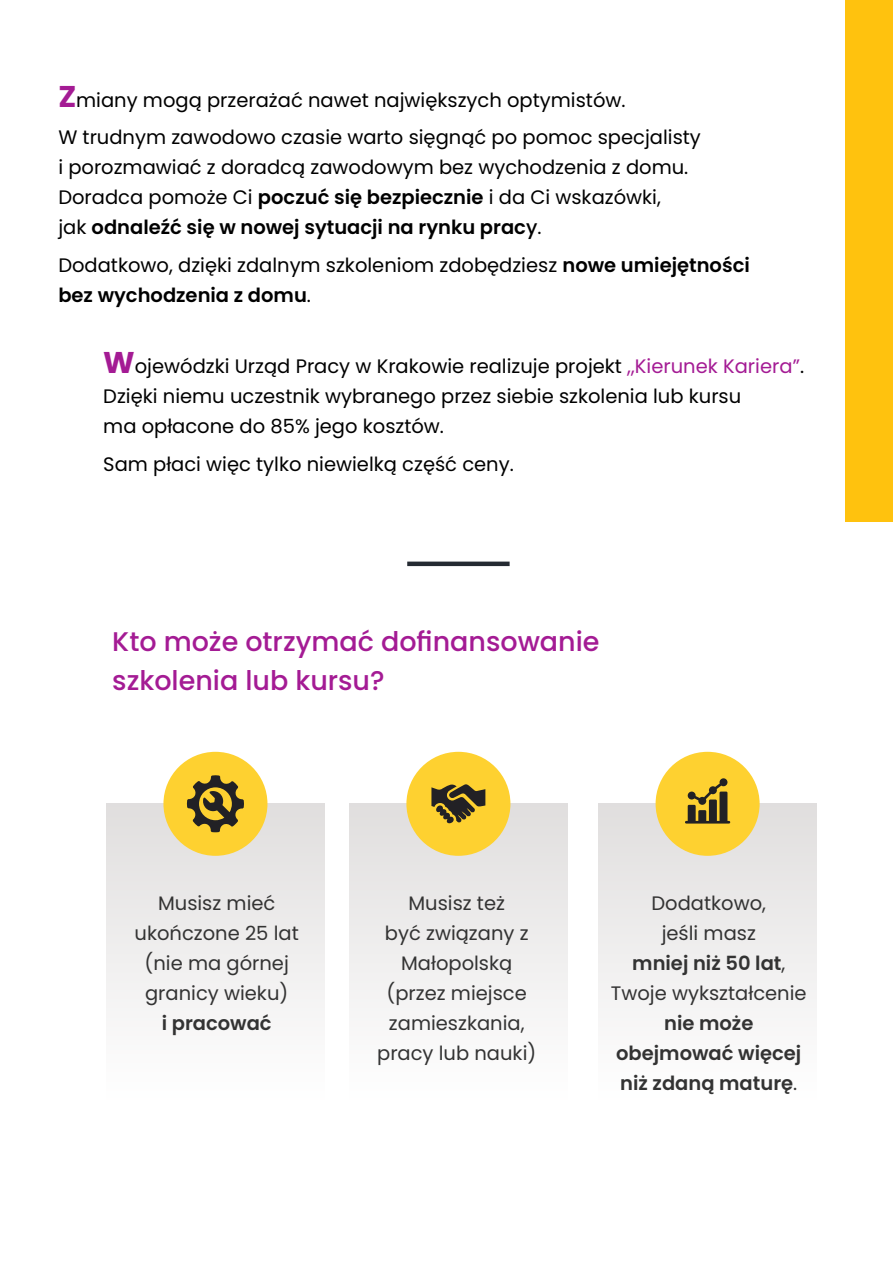
<style>
.page{position:relative;width:893px;height:1263px;background:#fff}
.page>*{position:absolute;margin:0;border:0;box-sizing:border-box;transform-origin:0 0}
.t1{font:500 27px/39px "Poppins";color:#a41b94}
.t2{font:19.5px/30px "Poppins";color:#000}
.t3{font:19.5px/30px "Poppins";color:#333;text-align:center}
.t4{font:600 19.5px/30px "Poppins";color:#333;text-align:center}
.s1{font-weight:700;font-size:30px;color:#a41b94}
.s2{font-weight:600}
.s3{font-weight:500}
.s4{color:#a41b94}
.s5{font-weight:400}
</style>
<div class="page">
<div style="left:106px;top:804px;width:219px;height:302px;background:linear-gradient(to bottom,#e0dede,#fff)"></div>
<div style="left:349px;top:804px;width:219px;height:302px;background:linear-gradient(to bottom,#e0dede,#fff)"></div>
<div style="left:598px;top:804px;width:219px;height:302px;background:linear-gradient(to bottom,#e0dede,#fff)"></div>
<div style="left:163px;top:752px;width:104px;height:104px;background:#fed130;border-radius:50%"></div>
<div style="left:406px;top:752px;width:104px;height:104px;background:#fed130;border-radius:50%"></div>
<div style="left:656px;top:752px;width:104px;height:104px;background:#fed130;border-radius:50%"></div>
<svg style="left:187px;top:775px;width:57px;height:57px"></svg>
<svg style="left:431px;top:784px;width:54px;height:40px"></svg>
<svg style="left:685px;top:778px;width:45px;height:45px"></svg>
<hr style="left:407px;top:562px;width:103px;height:4px;background:#242a32">
<div style="left:845px;top:0;width:48px;height:521px;background:#ffc20e"></div>
<p class="t2" style="left:58px;top:81px;width:644px;line-height:37.5px"><span class="s1">Z</span>miany mogą przerażać nawet największych optymistów.<br>W trudnym zawodowo czasie warto sięgnąć po pomoc specjalisty</p>
<p class="t2" style="left:58px;top:153px;width:631px">i porozmawiać z doradcą zawodowym bez wychodzenia z domu.<br>Doradca pomoże Ci <span class="s2">poczuć się bezpiecznie</span> i da Ci wskazówki, jak <span class="s2">odnaleźć się w nowej sytuacji na rynku prac</span><span class="s3">y</span>.</p>
<p class="t2" style="left:58px;top:250px;width:693px">Dodatkowo, dzięki zdalnym szkoleniom zdobędziesz <span class="s2">nowe umiejętności bez wychodzenia z domu</span>.</p>
<p class="t2" style="left:103px;top:351px;width:702px"><span class="s1">W</span>ojewódzki Urząd Pracy w Krakowie realizuje projekt <span class="s4">„Kierunek Kariera”</span>.<br>Dzięki niemu uczestnik wybranego przez siebie szkolenia lub kursu<br>ma opłacone do 85% jego kosztów.</p>
<p class="t2" style="left:103px;top:449px;width:412px">Sam płaci więc tylko niewielką część ceny.</p>
<h1 class="t1" style="left:112px;top:622px;width:489px">Kto może otrzymać dofinansowanie szkolenia lub kursu?</h1>
<p class="t3" style="left:135px;top:888px;width:166px">Musisz mieć ukończone 25 lat (nie ma górnej granicy wieku)</p>
<p class="t4" style="left:162px;top:1008px;width:111px">i pracować</p>
<p class="t3" style="left:377px;top:888px;width:161px">Musisz też<br>być związany z<br>Małopolską (przez miejsce zamieszkania, pracy lub nauki)</p>
<p class="t3" style="left:611px;top:888px;width:197px">Dodatkowo,<br>jeśli masz<br><span class="s2">mniej niż 50 lat</span>,<br>Twoje wykształcenie</p>
<p class="t4" style="left:616px;top:1008px;width:187px">nie może obejmować więcej niż zdaną maturę<span class="s5">.</span></p>
</div>
